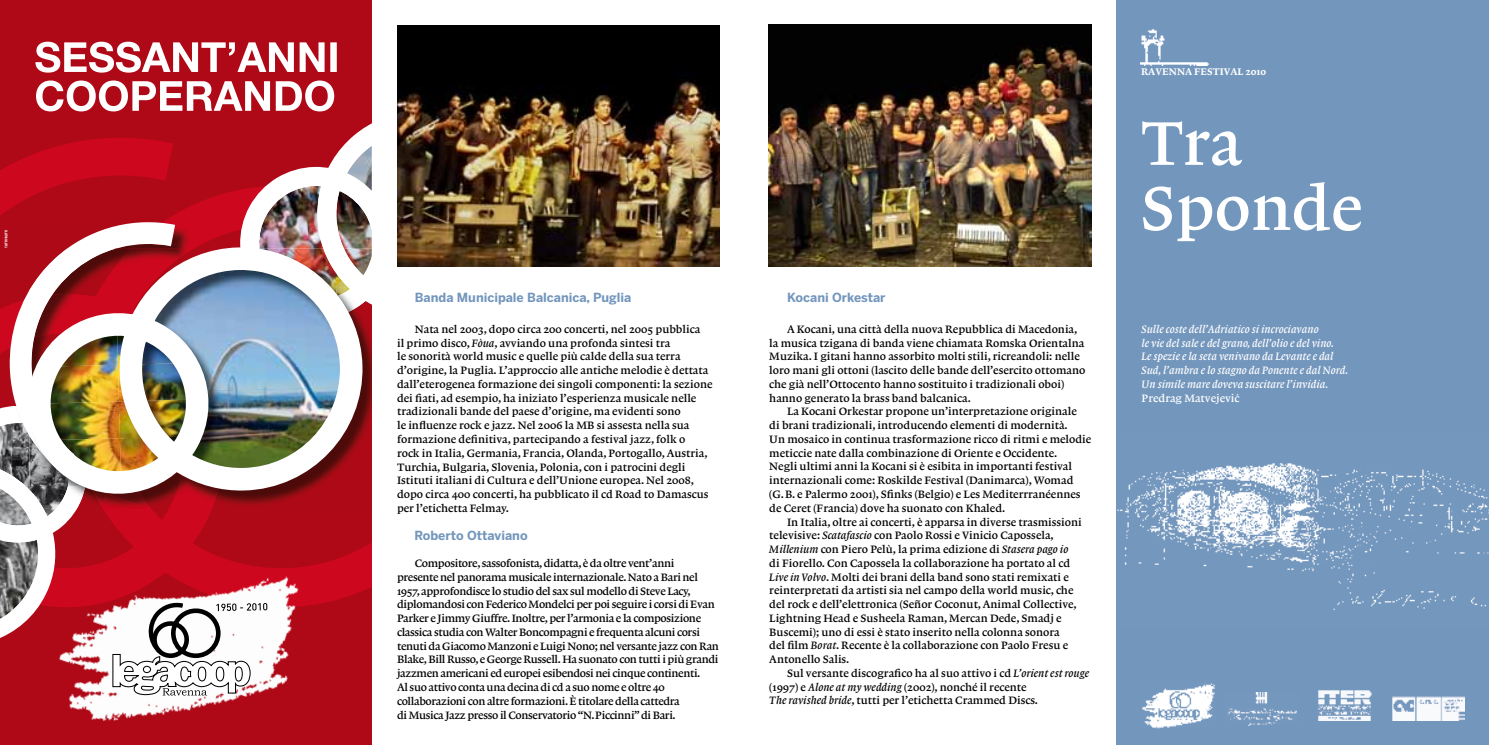
<style>
.page{position:relative;width:1489px;height:745px;background:#fff}
.page>*{position:absolute;margin:0;border:0;box-sizing:border-box;transform-origin:0 0}
.t1{font:65px/65px "Lexicon No 1 Roman B";color:#fff}
.t2{font:700 12.5px "Benton Sans";color:#7396bd}
.t3{font:11.25px/13.8px "Lexicon No 1 Roman B";color:#000}
.t4{font:11.25px/13.8px "Lexicon No 1 Roman B";letter-spacing:-.03em;color:#000}
.t5{font:11.25px/13.8px "Lexicon No 1 Italic B";color:#fff}
.t6{font:11.25px "Lexicon No 1 Roman B";color:#fff}
.t7{font:10.12px "Lexicon No 1 Roman D";color:#fff}
.s1{font-family:"Lexicon No 1 Italic B"}
</style>
<div class="page">
<div style="left:1116px;top:0;width:372px;height:744px;background:#7396bd"></div>
<img style="left:1140px;top:29px;width:67px;height:36px">
<div style="left:0;top:0;width:372px;height:744px;background:#af0917"></div>
<img style="left:39px;top:695px;width:294px;height:49px">
<svg style="left:35px;top:42px;width:302px;height:31px"></svg>
<img style="left:0;top:80px;width:372px;height:615px">
<img style="left:768px;top:25px;width:323px;height:242px">
<img style="left:397px;top:26px;width:322px;height:241px">
<img style="left:1142px;top:683px;width:73px;height:44px">
<img style="left:1227px;top:692px;width:70px;height:33px">
<img style="left:1318px;top:690px;width:53px;height:29px">
<svg style="left:1392px;top:696px;width:73px;height:25px"></svg>
<img style="left:1392px;top:696px;width:71px;height:23px">
<img style="left:1117px;top:463px;width:371px;height:147px">
<p class="t2" style="left:415px;top:289px;width:218px">Banda Municipale Balcanica, Puglia</p>
<p class="t2" style="left:787px;top:289px;width:100px">Kocani Orkestar</p>
<p class="t3" style="left:397px;top:322px;width:317px;text-indent:18px">Nata nel 2003, dopo circa 200 concerti, nel 2005 pubblica<br>il primo disco, <span class="s1">Fòua</span>, avviando una profonda sintesi tra<br>le sonorità world music e quelle più calde della sua terra d’origine, la Puglia. L’approccio alle antiche melodie è dettata dall’eterogenea formazione dei singoli componenti: la sezione dei fiati, ad esempio, ha iniziato l’esperienza musicale nelle tradizionali bande del paese d’origine, ma evidenti sono<br>le influenze rock e jazz. Nel 2006 la MB si assesta nella sua formazione definitiva, partecipando a festival jazz, folk o<br>rock in Italia, Germania, Francia, Olanda, Portogallo, Austria, Turchia, Bulgaria, Slovenia, Polonia, con i patrocini degli Istituti italiani di Cultura e dell’Unione europea. Nel 2008, dopo circa 400 concerti, ha pubblicato il cd Road to Damascus per l’etichetta Felmay.</p>
<p class="t3" style="left:769px;top:322px;width:317px;text-indent:18px">A Kocani, una città della nuova Repubblica di Macedonia, la musica tzigana di banda viene chiamata Romska Orientalna Muzika. I gitani hanno assorbito molti stili, ricreandoli: nelle loro mani gli ottoni (lascito delle bande dell’esercito ottomano che già nell’Ottocento hanno sostituito i tradizionali oboi) hanno generato la brass band balcanica.</p>
<p class="t3" style="left:769px;top:404px;width:323px;text-indent:18px">La Kocani Orkestar propone un’interpretazione originale<br>di brani tradizionali, introducendo elementi di modernità.<br>Un mosaico in continua trasformazione ricco di ritmi e melodie meticcie nate dalla combinazione di Oriente e Occidente.<br>Negli ultimi anni la Kocani si è esibita in importanti festival internazionali come: Roskilde Festival (Danimarca), Womad (G.B. e Palermo 2001), Sfinks (Belgio) e Les Mediterrranéennes de Ceret (Francia) dove ha suonato con Khaled.</p>
<p class="t3" style="left:769px;top:514px;width:314px;text-indent:18px">In Italia, oltre ai concerti, è apparsa in diverse trasmissioni televisive: <span class="s1">Scatafascio</span> con Paolo Rossi e Vinicio Capossela, <span class="s1">Millenium</span> con Piero Pelù, la prima edizione di <span class="s1">Stasera pago io<br></span>di Fiorello. Con Capossela la collaborazione ha portato al cd <span class="s1">Live in Volvo</span>. Molti dei brani della band sono stati remixati e reinterpretati da artisti sia nel campo della world music, che del rock e dell’elettronica (Señor Coconut, Animal Collective, Lightning Head e Susheela Raman, Mercan Dede, Smadj e Buscemi); uno di essi è stato inserito nella colonna sonora<br>del film <span class="s1">Borat</span>. Recente è la collaborazione con Paolo Fresu e Antonello Salis.</p>
<p class="t3" style="left:769px;top:666px;width:321px;text-indent:18px">Sul versante discografico ha al suo attivo i cd <span class="s1">L’orient est rouge </span>(1997) e <span class="s1">Alone at my wedding</span> (2002), nonché il recente<br><span class="s1">The ravished bride</span>, tutti per l’etichetta Crammed Discs.</p>
<p class="t2" style="left:414px;top:527px;width:115px">Roberto Ottaviano</p>
<p class="t4" style="left:397px;top:556px;width:323px;text-indent:18px">Compositore, sassofonista, didatta, è da oltre vent’anni<br>presente nel panorama musicale internazionale. Nato a Bari nel 1957, approfondisce lo studio del sax sul modello di Steve Lacy, diplomandosi con Federico Mondelci per poi seguire i corsi di Evan Parker e Jimmy Giuffre. Inoltre, per l’armonia e la composizione classica studia con Walter Boncompagni e frequenta alcuni corsi tenuti da Giacomo Manzoni e Luigi Nono; nel versante jazz con Ran Blake, Bill Russo, e George Russell. Ha suonato con tutti i più grandi jazzmen americani ed europei esibendosi nei cinque continenti.<br>Al suo attivo conta una decina di cd a suo nome e oltre 40 collaborazioni con altre formazioni. È titolare della cattedra<br>di Musica Jazz presso il Conservatorio “N.Piccinni” di Bari.</p>
<p class="t7" style="left:1140px;top:66px;width:127px">RAVENNA FESTIVAL 2010</p>
<h1 class="t1" style="left:1140px;top:111px;width:223px">Tra<br>Sponde</h1>
<p class="t5" style="left:1141px;top:322px;width:208px">Sulle coste dell’Adriatico si incrociavano<br>le vie del sale e del grano, dell’olio e del vino.<br>Le spezie e la seta venivano da Levante e dal Sud, l’ambra e lo stagno da Ponente e dal Nord.<br>Un simile mare doveva suscitare l’invidia.</p>
<p class="t6" style="left:1141px;top:391px;width:99px">Predrag Matvejevic´</p>
</div>
